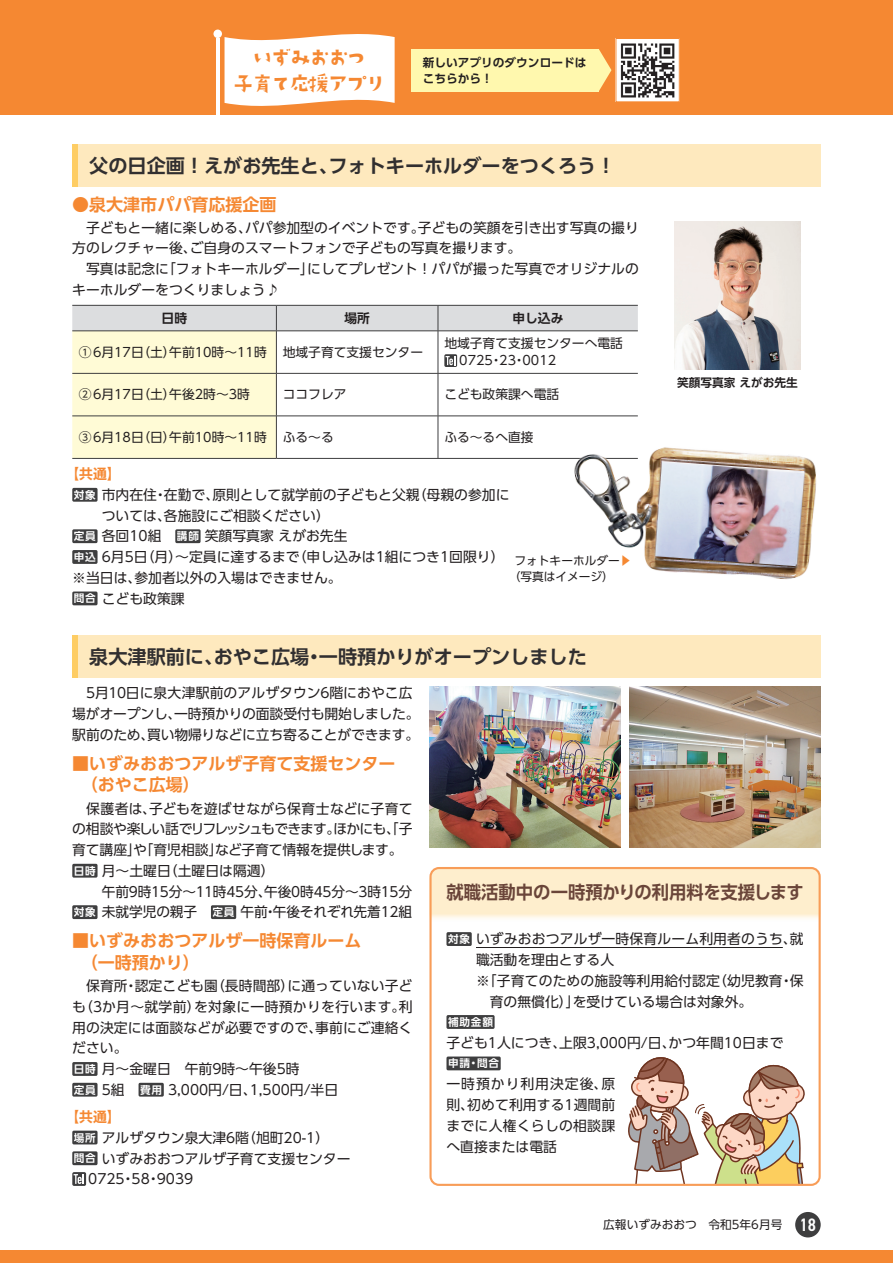
<style>
.page{position:relative;width:893px;height:1263px;background:#fff}
.page>*{position:absolute;margin:0;border:0;box-sizing:border-box;transform-origin:0 0}
.t1{font:23.4px/26.5px "AB kirigirisu";letter-spacing:-.195em;color:#f58832;text-align:center}
.t2{font:700 19.2px "UD Shin Go Pr 6 N De";color:#312f30}
.t3{font:700 18px "UD Shin Go Pr 6 N De";color:#6a4539;scale:.96 1}
.t4{font:700 16.95px/21.3px "UD Shin Go Pr 6 N De";color:#f58832}
.t5{font:13.8px/20.7px "UD Shin Go Pr 6 N";color:#231f20}
.t6{font:700 13.8px "UD Shin Go Pr 6 N De";color:#f58832}
.t7{font:12.75px/17px "UD Shin Go Pr 6 N";color:#231f20}
.t8{font:700 12.75px "UD Shin Go Pr 6 N De";color:#231f20}
.t9{font:11.7px/15.9px "UD Shin Go Pr 6 N";color:#231f20}
.t10{font:700 11.7px/15.9px "UD Shin Go Pr 6 N De";color:#231f20}
.t11{font:700 10.65px "UD Shin Go Pr 6 N De";letter-spacing:.075em;color:#fff}
.s1{font-family:"UD Shin Go Pr 6 N De";font-weight:700;font-size:10.65px;color:#fff}
.s2{color:#f58832}
.s3{font-family:"DIN2014";font-weight:600;font-stretch:condensed;font-size:18px;color:#fff}
</style>
<div class="page">
<div style="left:0;top:0;width:893px;height:115px;background:#f58832"></div>
<div style="left:0;top:1250px;width:893px;height:13px;background:#f58832"></div>
<div style="left:412px;top:49px;width:187px;height:42px;background:#fff8ae"></div>
<svg style="left:599px;top:49px;width:12px;height:42px"></svg>
<img style="left:618px;top:40px;width:59px;height:60px">
<svg style="left:225px;top:34px;width:170px;height:72px;background:#fef4ed"></svg>
<div style="left:213px;top:30px;width:9px;height:8px;background:#fff;border-radius:50%"></div>
<hr style="left:216px;top:38px;width:3px;height:77px;background:#fff">
<div style="left:72px;top:145px;width:749px;height:42px;background:#fee9be"></div>
<div style="left:72px;top:145px;width:6px;height:42px;background:#fecd64"></div>
<div style="left:73px;top:489px;width:24px;height:12px;background:#3e3e3f"></div>
<div style="left:72px;top:488px;width:26px;height:14px;border:2px solid #3e3e3f"></div>
<div style="left:73px;top:530px;width:24px;height:12px;background:#3e3e3f"></div>
<div style="left:72px;top:529px;width:26px;height:14px;border:2px solid #3e3e3f"></div>
<div style="left:176px;top:530px;width:24px;height:12px;background:#3e3e3f"></div>
<div style="left:175px;top:529px;width:26px;height:14px;border:2px solid #3e3e3f"></div>
<div style="left:73px;top:551px;width:24px;height:12px;background:#3e3e3f"></div>
<div style="left:72px;top:550px;width:26px;height:14px;border:2px solid #3e3e3f"></div>
<div style="left:73px;top:592px;width:24px;height:12px;background:#3e3e3f"></div>
<div style="left:72px;top:591px;width:26px;height:14px;border:2px solid #3e3e3f"></div>
<hr style="left:72px;top:458px;width:204px;height:1px;background:#3e3e3f">
<hr style="left:276px;top:458px;width:162px;height:1px;background:#3e3e3f">
<hr style="left:438px;top:458px;width:200px;height:1px;background:#3e3e3f">
<svg style="left:72px;top:305px;width:566px;height:153px"></svg>
<img style="left:675px;top:221px;width:125px;height:149px">
<img style="left:566px;top:440px;width:251px;height:140px">
<svg style="left:432px;top:870px;width:386px;height:49px;background:#fdeecf"></svg>
<svg style="left:628px;top:1057px;width:177px;height:126px"></svg>
<div style="left:429px;top:867px;width:392px;height:319px;border:2px solid #f89d58;border-radius:9px"></div>
<hr style="left:476px;top:947px;width:307px;height:1px;background:#231f20">
<div style="left:447px;top:933px;width:24px;height:12px;background:#3e3e3f"></div>
<div style="left:446px;top:932px;width:26px;height:14px;border:2px solid #3e3e3f"></div>
<div style="left:447px;top:1016px;width:47px;height:12px;background:#3e3e3f"></div>
<div style="left:446px;top:1015px;width:49px;height:14px;border:2px solid #3e3e3f"></div>
<div style="left:447px;top:1057px;width:53px;height:12px;background:#3e3e3f"></div>
<div style="left:446px;top:1056px;width:55px;height:14px;border:2px solid #3e3e3f"></div>
<div style="left:73px;top:864px;width:24px;height:13px;background:#3e3e3f"></div>
<div style="left:72px;top:864px;width:26px;height:14px;border:2px solid #3e3e3f"></div>
<div style="left:73px;top:906px;width:24px;height:12px;background:#3e3e3f"></div>
<div style="left:72px;top:905px;width:26px;height:14px;border:2px solid #3e3e3f"></div>
<div style="left:212px;top:906px;width:23px;height:12px;background:#3e3e3f"></div>
<div style="left:211px;top:905px;width:25px;height:14px;border:2px solid #3e3e3f"></div>
<div style="left:73px;top:1063px;width:24px;height:12px;background:#3e3e3f"></div>
<div style="left:72px;top:1062px;width:26px;height:14px;border:2px solid #3e3e3f"></div>
<div style="left:73px;top:1083px;width:24px;height:13px;background:#3e3e3f"></div>
<div style="left:72px;top:1083px;width:26px;height:13px;border:2px solid #3e3e3f"></div>
<div style="left:139px;top:1083px;width:24px;height:13px;background:#3e3e3f"></div>
<div style="left:139px;top:1083px;width:25px;height:13px;border:2px solid #3e3e3f"></div>
<div style="left:73px;top:1131px;width:24px;height:13px;background:#3e3e3f"></div>
<div style="left:72px;top:1130px;width:26px;height:14px;border:2px solid #3e3e3f"></div>
<div style="left:73px;top:1152px;width:24px;height:12px;background:#3e3e3f"></div>
<div style="left:72px;top:1151px;width:26px;height:14px;border:2px solid #3e3e3f"></div>
<svg style="left:72px;top:1172px;width:14px;height:14px"></svg>
<div style="left:72px;top:635px;width:749px;height:43px;background:#fee9be"></div>
<div style="left:72px;top:635px;width:6px;height:43px;background:#fecd64"></div>
<img style="left:429px;top:686px;width:192px;height:162px">
<img style="left:629px;top:686px;width:192px;height:162px">
<div style="left:795px;top:1212px;width:26px;height:25px;background:#3e3e3f;border-radius:50%"></div>
<h1 class="t1" style="left:232px;top:44px;width:157px">いずみおおつ<br>子育て応援アプリ</h1>
<p class="t10" style="left:423px;top:54px;width:165px">新しいアプリのダウンロードはこちらから！</p>
<h2 class="t2" style="left:89px;top:150px;width:528px">父の日企画！えがお先生と、フォトキーホルダーをつくろう！</h2>
<p class="t4" style="left:72px;top:193px;width:206px">●泉大津市パパ育応援企画</p>
<p class="t5" style="left:72px;top:217px;width:568px;text-indent:14px">子どもと一緒に楽しめる、パパ参加型のイベントです。子どもの笑顔を引き出す写真の撮り方のレクチャー後、ご自身のスマートフォンで子どもの写真を撮ります。</p>
<p class="t5" style="left:72px;top:258px;width:568px;text-indent:14px">写真は記念に「フォトキーホルダー」にしてプレゼント！パパが撮った写真でオリジナルのキーホルダーをつくりましょう♪</p>
<p class="t8" style="left:162px;top:308px;width:27px">日時</p>
<p class="t8" style="left:344px;top:308px;width:27px">場所</p>
<p class="t8" style="left:512px;top:308px;width:53px">申し込み</p>
<p class="t7" style="left:79px;top:343px;width:190px">①6月17日（土）午前10時～11時</p>
<p class="t7" style="left:283px;top:343px;width:142px">地域子育て支援センター</p>
<p class="t7" style="left:459px;top:335px;width:165px;text-indent:-15px">地域子育て支援センターへ電話<br>0725・23・0012</p>
<p class="t7" style="left:79px;top:386px;width:173px">②6月17日（土）午後2時～3時</p>
<p class="t7" style="left:283px;top:386px;width:65px">ココフレア</p>
<p class="t7" style="left:444px;top:386px;width:116px">こども政策課へ電話</p>
<p class="t7" style="left:79px;top:428px;width:190px">③6月18日（日）午前10時～11時</p>
<p class="t7" style="left:283px;top:428px;width:53px">ふる～る</p>
<p class="t7" style="left:444px;top:428px;width:91px">ふる～るへ直接</p>
<p class="t6" style="left:65px;top:463px;width:57px">【共通】</p>
<p class="t5" style="left:74px;top:484px;width:437px"><span class="s1">対象</span>市内在住・在勤で、原則として就学前の子どもと父親（母親の参加に</p>
<p class="t5" style="left:102px;top:505px;width:230px">ついては、各施設にご相談ください）</p>
<p class="t5" style="left:74px;top:525px;width:275px"><span class="s1">定員</span>各回10組　<span class="s1">講師</span>笑顔写真家えがお先生</p>
<p class="t5" style="left:74px;top:546px;width:432px"><span class="s1">申込</span> 6月5日（月）～定員に達するまで（申し込みは1組につき1回限り）</p>
<p class="t5" style="left:72px;top:567px;width:271px">※当日は、参加者以外の入場はできません。</p>
<p class="t5" style="left:74px;top:588px;width:112px"><span class="s1">問合</span>こども政策課</p>
<p class="t9" style="left:509px;top:553px;width:124px;text-indent:6px">フォトキーホルダー<span class="s2">▶</span>（写真はイメージ）</p>
<h2 class="t2" style="left:89px;top:641px;width:499px">泉大津駅前に、おやこ広場・一時預かりがオープンしました</h2>
<p class="t10" style="left:677px;top:374px;width:122px">笑顔写真家えがお先生</p>
<p class="t5" style="left:72px;top:682px;width:349px;text-align:center">5月10日に泉大津駅前のアルザタウン6階におやこ広<br>場がオープンし、一時預かりの面談受付も開始しました。駅前のため、買い物帰りなどに立ち寄ることができます。</p>
<p class="t4" style="left:81px;top:752px;width:316px;text-indent:-9px">■いずみおおつアルザ子育て支援センター（おやこ広場）</p>
<p class="t5" style="left:72px;top:798px;width:342px;text-indent:14px">保護者は、子どもを遊ばせながら保育士などに子育ての相談や楽しい話でリフレッシュもできます。ほかにも、「子育て講座」や「育児相談」など子育て情報を提供します。<span class="s1">日時</span>月～土曜日（土曜日は隔週）</p>
<p class="t5" style="left:74px;top:881px;width:340px;text-align:right">午前9時15分～11時45分、午後0時45分～3時15分<br><span class="s1">対象</span>未就学児の親子　<span class="s1">定員</span>午前・午後それぞれ先着12組</p>
<p class="t4" style="left:81px;top:930px;width:282px;text-indent:-9px">■いずみおおつアルザ一時保育ルーム（一時預かり）</p>
<p class="t5" style="left:72px;top:975px;width:342px;text-indent:14px">保育所・認定こども園（長時間部）に通っていない子ども（3か月～就学前）を対象に一時預かりを行います。利用の決定には面談などが必要ですので、事前にご連絡ください。<br><span class="s1">日時</span>月～金曜日　午前9時～午後5時<br><span class="s1">定員</span> 5組　<span class="s1">費用</span> 3,000円/日、1,500円/半日</p>
<p class="t6" style="left:65px;top:1105px;width:57px">【共通】</p>
<p class="t5" style="left:74px;top:1127px;width:257px"><span class="s1">場所</span>アルザタウン泉大津6階（旭町20-1）</p>
<p class="t5" style="left:74px;top:1147px;width:278px"><span class="s1">問合</span>いずみおおつアルザ子育て支援センター</p>
<p class="t5" style="left:88px;top:1168px;width:107px">0725・58・9039</p>
<h3 class="t3" style="left:447px;top:878px;width:374px">就職活動中の一時預かりの利用料を支援します</h3>
<p class="t5" style="left:448px;top:928px;width:357px"><span class="s1">対象</span>いずみおおつアルザ一時保育ルーム利用者のうち、就</p>
<p class="t5" style="left:476px;top:949px;width:140px">職活動を理由とする人</p>
<p class="t5" style="left:476px;top:970px;width:329px">※「子育てのための施設等利用給付認定（幼児教育・保</p>
<p class="t5" style="left:490px;top:990px;width:264px">育の無償化）」を受けている場合は対象外。</p>
<p class="t11" style="left:448px;top:1013px;width:46px">補助金額</p>
<p class="t5" style="left:446px;top:1032px;width:339px">子ども1人につき、上限3,000円/日、かつ年間10日まで</p>
<p class="t11" style="left:448px;top:1055px;width:53px">申請・問合</p>
<p class="t5" style="left:446px;top:1073px;width:170px;text-align:justify">一時預かり利用決定後、原則、初めて利用する1週間前までに人権くらしの相談課へ直接または電話</p>
<p class="t9" style="left:603px;top:1216px;width:214px">広報いずみおおつ　令和5年6月号 <span class="s3">18</span></p>
</div>
